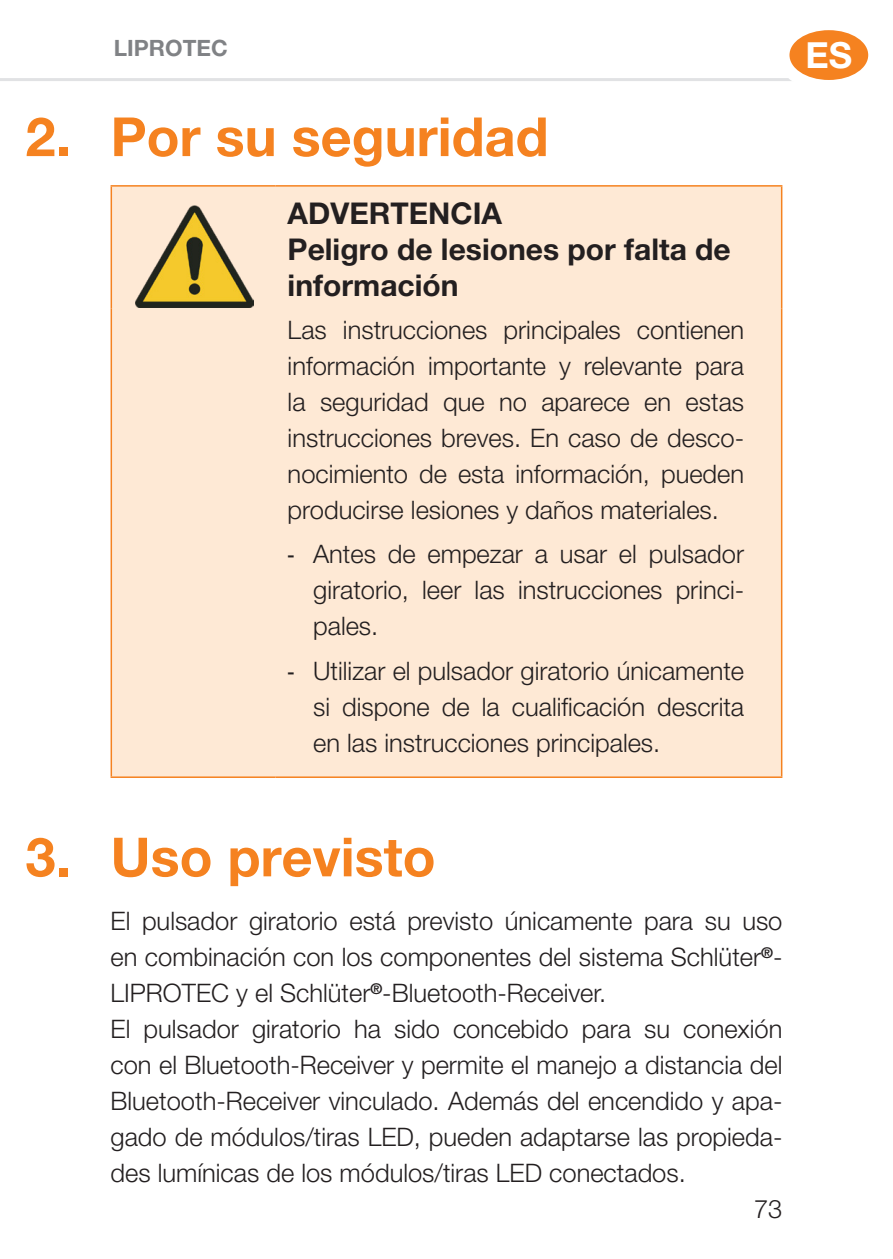
<style>
.page{position:relative;width:893px;height:1259px;background:#fff}
.page>*{position:absolute;margin:0;border:0;box-sizing:border-box;transform-origin:0 0}
.t1{font:700 54px "Helvetica Neue LT Pro";color:#f58220}
.t2{font:700 36px "Helvetica Neue LT Pro";color:#fff}
.Sicherheitshinweis_1{font:700 30px/36px "Helvetica Neue LT Pro";color:#231f20}
.Fließtext_letzter{font:300 25.5px/36px "Helvetica Neue LT Pro";color:#231f20;text-align:justify}
.Sicherheitshinweis_2{font:300 25.5px/36px "Helvetica Neue LT Pro";color:#231f20;text-align:justify}
.t3{font:700 22.5px "Helvetica Neue LT Pro";color:#808285}
.s1{font-family:"Arial Narrow";font-weight:400}
</style>
<div class="page">
<hr style="left:0;top:78px;width:829px;height:3px;background:#e1e2e4">
<svg style="left:783px;top:24px;width:91px;height:62px;fill:#f58220"></svg>
<div style="left:777px;top:18px;width:103px;height:74px;border:12px solid #fff;border-radius:50%"></div>
<div style="left:112px;top:187px;width:669px;height:589px;background:#fee9d5"></div>
<hr style="left:111px;top:776px;width:165px;height:2px;background:#f58220">
<hr style="left:111px;top:185px;width:165px;height:2px;background:#f58220">
<hr style="left:111px;top:187px;width:1px;height:121px;background:#f58220">
<hr style="left:111px;top:308px;width:1px;height:468px;background:#f58220">
<hr style="left:276px;top:185px;width:506px;height:2px;background:#f58220">
<hr style="left:781px;top:187px;width:1px;height:121px;background:#f58220">
<hr style="left:781px;top:308px;width:1px;height:468px;background:#f58220">
<hr style="left:276px;top:776px;width:506px;height:2px;background:#f58220">
<img style="left:135px;top:205px;width:118px;height:103px">
<p class="t3" style="left:114px;top:35px;width:115px">LIPROTEC</p>
<h2 class="t2" style="left:805px;top:33px;width:48px">ES</h2>
<p class="t1" style="left:26px;top:103px;width:525px">2. Por su seguridad</p>
<p class="Sicherheitshinweis_1" style="left:288px;top:195px;width:216px">ADVERTENCIA</p>
<p class="Sicherheitshinweis_1" style="left:288px;top:231px;width:445px">Peligro de lesiones por falta de información</p>
<p class="Sicherheitshinweis_2" style="left:288px;top:311px;width:458px">Las instrucciones principales contienen información importante y relevante para la seguridad que no aparece en estas instrucciones breves. En caso de desco&shy;nocimiento de esta información, pueden producirse lesiones y daños materiales.</p>
<p class="Fließtext_letzter" style="left:313px;top:535px;width:432px;text-indent:-26px"><span class="s1">-</span> Antes de empezar a usar el pulsador giratorio, leer las instrucciones princi&shy;pales.</p>
<p class="Fließtext_letzter" style="left:313px;top:652px;width:433px;text-indent:-26px"><span class="s1">-</span> Utilizar el pulsador giratorio únicamente si dispone de la cualificación descrita en las instrucciones principales.</p>
<p class="t1" style="left:26px;top:823px;width:412px">3. Uso previsto</p>
<p class="Fließtext_letzter" style="left:111px;top:902px;width:673px">El pulsador giratorio está previsto únicamente para su uso en combinación con los componentes del sistema Schlüter<sup>®</sup>- LIPROTEC y el Schlüter<sup>®</sup>-Bluetooth-Receiver.</p>
<p class="Fließtext_letzter" style="left:111px;top:1010px;width:673px">El pulsador giratorio ha sido concebido para su conexión con el Bluetooth-Receiver y permite el manejo a distancia del Bluetooth-Receiver vinculado. Además del encendido y apa&shy;gado de módulos/tiras LED, pueden adaptarse las propieda&shy;des lumínicas de los módulos/tiras LED conectados.</p>
<p class="Fließtext_letzter" style="left:754px;top:1190px;width:30px">73</p>
</div>
